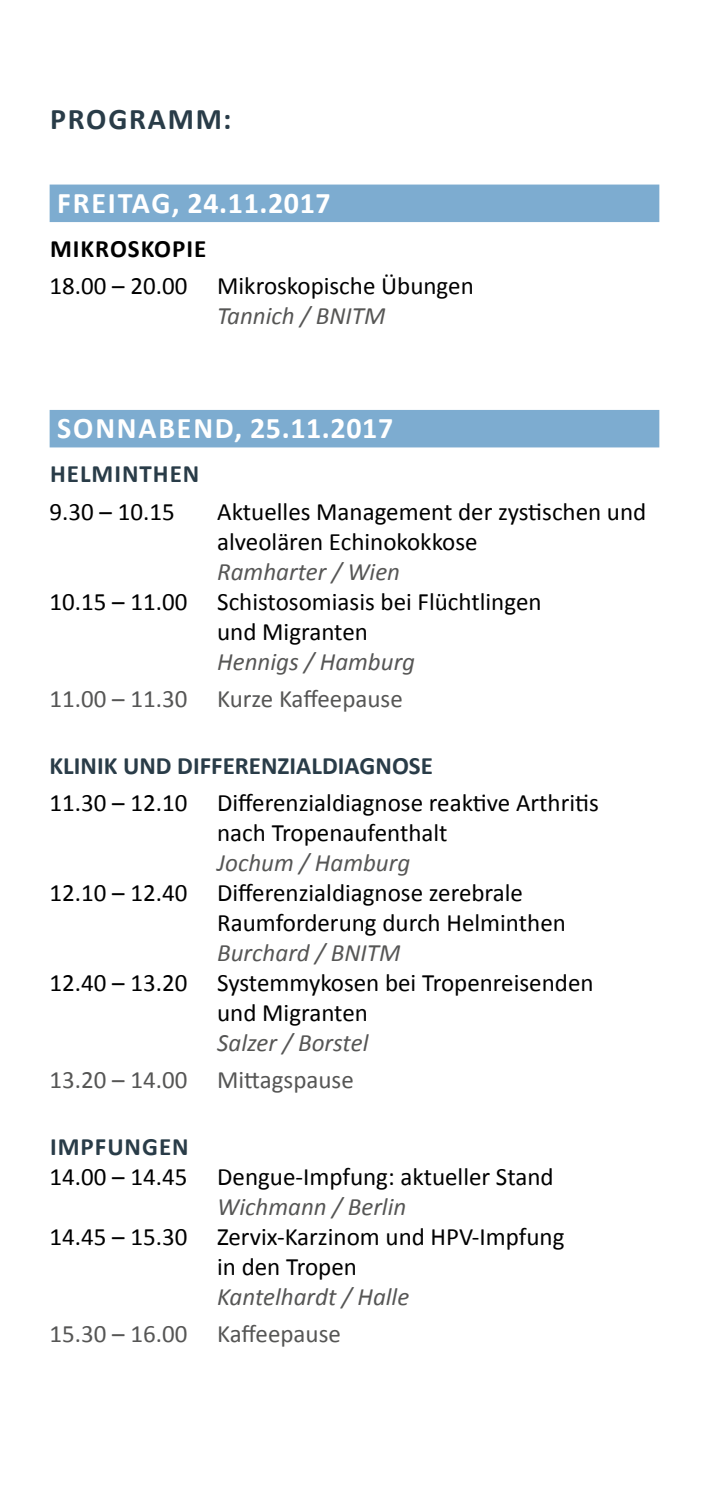
<style>
.page{position:relative;width:709px;height:1489px;background:#fff}
.page>*{position:absolute;margin:0;border:0;box-sizing:border-box;transform-origin:0 0}
.t1{font:700 30px "Calibri";letter-spacing:.055em;color:#fff}
.t2{font:700 30px "Calibri";letter-spacing:.02em;color:#fff}
.t3{font:700 30px "Calibri";letter-spacing:.06em;color:#293c48}
.t4{font:25px/30px "Calibri";color:#000}
.t5{font:italic 25px "Calibri";color:#565655}
.t6{font:25px "Calibri";color:#565655}
.t7{font:700 25px "Calibri";color:#293c48}
.t8{font:700 25px "Calibri";letter-spacing:.04em;color:#293c48}
.t9{font:700 25px "Calibri";letter-spacing:.04em;color:#000}
</style>
<div class="page">
<div style="left:50px;top:184px;width:609px;height:38px;background:#7dacd0"></div>
<div style="left:50px;top:410px;width:609px;height:37px;background:#7dacd0"></div>
<p class="t3" style="left:50px;top:100px;width:183px">PROGRAMM:</p>
<p class="t2" style="left:57px;top:184px;width:275px">FREITAG, 24.11.2017</p>
<p class="t9" style="left:50px;top:233px;width:158px">MIKROSKOPIE</p>
<p class="t4" style="left:50px;top:270px;width:425px">18.00 – 20.00 Mikroskopische Übungen</p>
<p class="t5" style="left:217px;top:300px;width:170px">Tannich / BNITM</p>
<p class="t1" style="left:57px;top:410px;width:337px">SONNABEND, 25.11.2017</p>
<p class="t8" style="left:50px;top:458px;width:151px">HELMINTHEN</p>
<p class="t4" style="left:50px;top:495px;width:127px">9.30 – 10.15</p>
<p class="t4" style="left:217px;top:495px;width:430px">Aktuelles Management der zystischen und alveolären Echinokokkose</p>
<p class="t5" style="left:217px;top:556px;width:184px">Ramharter / Wien</p>
<p class="t4" style="left:50px;top:585px;width:493px;text-align:center">10.15 – 11.00 Schistosomiasis bei Flüchtlingen und Migranten</p>
<p class="t5" style="left:217px;top:646px;width:199px">Hennigs / Hamburg</p>
<p class="t6" style="left:50px;top:683px;width:355px">11.00 – 11.30 Kurze Kaffeepause</p>
<p class="t7" style="left:50px;top:750px;width:385px">KLINIK UND DIFFERENZIALDIAGNOSE</p>
<p class="t4" style="left:217px;top:786px;width:383px;text-indent:-168px">11.30 – 12.10 Differenzialdiagnose reaktive Arthritis nach Tropenaufenthalt</p>
<p class="t5" style="left:217px;top:847px;width:195px">Jochum / Hamburg</p>
<p class="t4" style="left:217px;top:876px;width:350px;text-indent:-168px">12.10 – 12.40 Differenzialdiagnose zerebrale<br>Raumforderung durch Helminthen</p>
<p class="t5" style="left:217px;top:937px;width:185px">Burchard / BNITM</p>
<p class="t4" style="left:217px;top:966px;width:378px;text-indent:-168px">12.40 – 13.20 Systemmykosen bei Tropenreisenden und Migranten</p>
<p class="t5" style="left:217px;top:1027px;width:153px">Salzer / Borstel</p>
<p class="t6" style="left:50px;top:1064px;width:306px">13.20 – 14.00 Mittagspause</p>
<p class="t8" style="left:50px;top:1131px;width:140px">IMPFUNGEN</p>
<p class="t4" style="left:50px;top:1160px;width:505px">14.00 – 14.45 Dengue-Impfung: aktueller Stand</p>
<p class="t5" style="left:217px;top:1191px;width:190px">Wichmann / Berlin</p>
<p class="t4" style="left:217px;top:1220px;width:349px;text-indent:-168px">14.45 – 15.30 Zervix-Karzinom und HPV-Impfung in den Tropen</p>
<p class="t5" style="left:217px;top:1281px;width:194px">Kantelhardt / Halle</p>
<p class="t6" style="left:50px;top:1318px;width:293px">15.30 – 16.00 Kaffeepause</p>
</div>
